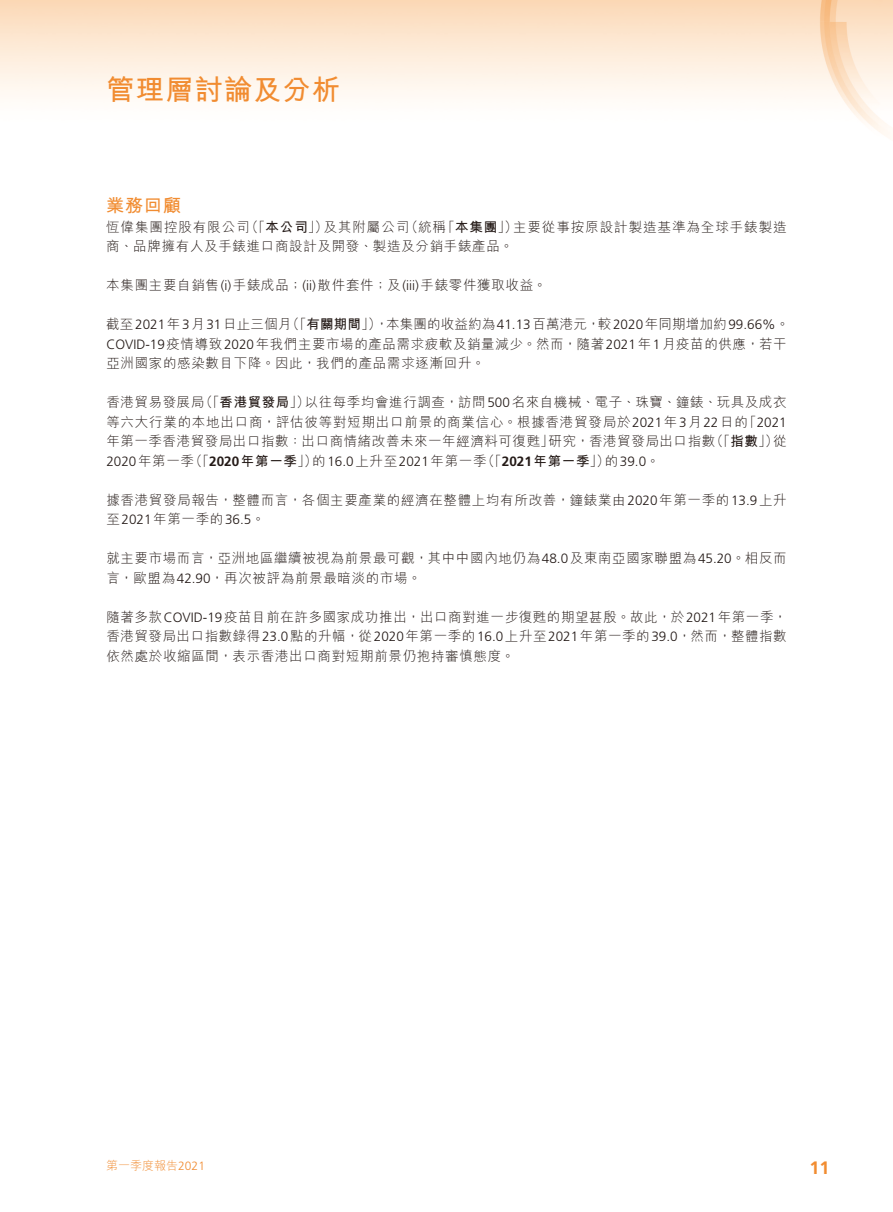
<style>
.page{position:relative;width:893px;height:1212px;background:#fff}
.page>*{position:absolute;margin:0;border:0;box-sizing:border-box;transform-origin:0 0}
.t1{font:700 28.5px "M Hei HK";letter-spacing:.03em;color:#f18c31}
.t2{font:700 18px "M Hei HK";color:#f18c31}
.t3{font:700 18px "Frutiger LT Std";color:#f18c31}
.t4{font:300 13.5px/19.5px "M Hei HK";letter-spacing:.05em;color:#231916}
.t5{font:300 13.5px/19.5px "M Hei HK";letter-spacing:.07em;color:#231916}
.t6{font:300 13.5px "Frutiger LT Std";color:#231916}
.t7{font:300 12px "M Hei HK";color:#f18c31}
.s1{font-weight:700}
.s2{font-family:"Frutiger LT Std"}
.s3{font-family:"Frutiger LT Std";font-weight:700}
.s4{font-family:"M Hei HK"}
</style>
<div class="page">
<img style="left:0;top:0;width:893px;height:137px">
<h1 class="t1" style="left:106px;top:69px;width:235px">管理層討論及分析</h1>
<h2 class="t2" style="left:106px;top:192px;width:76px">業務回顧</h2>
<p class="t5" style="left:106px;top:217px;width:682px">恆偉集團控股有限公司（「<span class="s1">本公司</span>」）及其附屬公司（統稱「<span class="s1">本集團</span>」）主要從事按原設計製造基準為全球手錶製造商、品牌擁有人及手錶進口商設計及開發、製造及分銷手錶產品。</p>
<p class="t4" style="left:106px;top:275px;width:442px">本集團主要自銷售<span class="s2">(i)</span>手錶成品；<span class="s2">(ii)</span>散件套件；及<span class="s2">(iii)</span>手錶零件獲取收益。</p>
<p class="t4" style="left:106px;top:314px;width:684px">截至<span class="s2">2021</span>年<span class="s2">3</span>月<span class="s2">31</span>日止三個月（「<span class="s1">有關期間</span>」），本集團的收益約為<span class="s2">41.13</span>百萬港元，較<span class="s2">2020</span>年同期增加約<span class="s2">99.66%</span>。<br><span class="s2">COVID-19</span>疫情導致<span class="s2">2020</span>年我們主要市場的產品需求疲軟及銷量減少。然而，隨著<span class="s2">2021</span>年<span class="s2">1</span>月疫苗的供應，若干亞洲國家的感染數目下降。因此，我們的產品需求逐漸回升。</p>
<p class="t4" style="left:106px;top:392px;width:682px;text-align:justify">香港貿易發展局（「<span class="s1">香港貿發局</span>」）以往每季均會進行調查，訪問<span class="s2">500</span>名來自機械、電子、珠寶、鐘錶、玩具及成衣等六大行業的本地出口商，評估彼等對短期出口前景的商業信心。根據香港貿發局於<span class="s2">2021</span>年<span class="s2">3</span>月<span class="s2">22</span>日的「<span class="s2">2021</span>年第一季香港貿發局出口指數：出口商情緒改善未來一年經濟料可復甦」研究，香港貿發局出口指數（「<span class="s1">指數</span>」）從<span class="s2">2020</span>年第一季（「<span class="s3">2020</span><span class="s1">年第一季</span>」）的<span class="s2">16.0</span>上升至<span class="s2">2021</span>年第一季（「<span class="s3">2021</span><span class="s1">年第一季</span>」）的<span class="s2">39.0</span>。</p>
<p class="t4" style="left:106px;top:490px;width:682px">據香港貿發局報告，整體而言，各個主要產業的經濟在整體上均有所改善，鐘錶業由<span class="s2">2020</span>年第一季的<span class="s2">13.9</span>上升</p>
<p class="t6" style="left:106px;top:512px;width:160px"><span class="s4">至</span>2021<span class="s4">年第一季的</span>36.5<span class="s4">。</span></p>
<p class="t4" style="left:106px;top:548px;width:682px">就主要市場而言，亞洲地區繼續被視為前景最可觀，其中中國內地仍為<span class="s2">48.0</span>及東南亞國家聯盟為<span class="s2">45.20</span>。相反而言，歐盟為<span class="s2">42.90</span>，再次被評為前景最暗淡的市場。</p>
<p class="t4" style="left:106px;top:607px;width:682px;text-align:justify">隨著多款<span class="s2">COVID-19</span>疫苗目前在許多國家成功推出，出口商對進一步復甦的期望甚殷。故此，於<span class="s2">2021</span>年第一季，香港貿發局出口指數錄得<span class="s2">23.0</span>點的升幅，從<span class="s2">2020</span>年第一季的<span class="s2">16.0</span>上升至<span class="s2">2021</span>年第一季的<span class="s2">39.0</span>，然而，整體指數依然處於收縮區間，表示香港出口商對短期前景仍抱持審慎態度。</p>
<p class="t7" style="left:106px;top:1159px;width:100px">第一季度報告<span class="s2">2021</span></p>
<h2 class="t3" style="left:810px;top:1157px;width:22px">11</h2>
</div>
